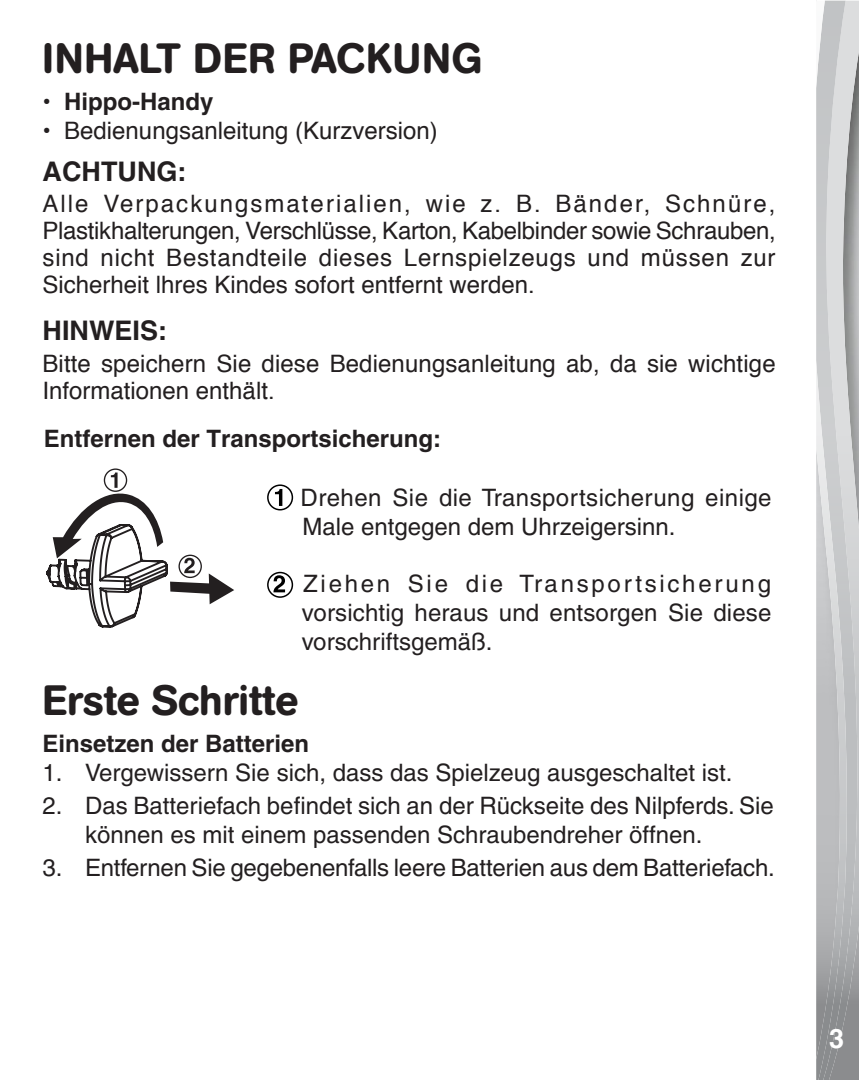
<style>
.page{position:relative;width:859px;height:1080px;background:#fff}
.page>*{position:absolute;margin:0;border:0;box-sizing:border-box;transform-origin:0 0}
.Body_text{font:500 42px "AG Book Rounded";letter-spacing:.02em;color:#231f20}
.Headline{font:500 42px "AG Book Rounded";color:#231f20}
.Headline-2{font:700 27px "Helvetica";color:#231f20}
.t1{font:700 27px "Helvetica";color:#fff}
.Headline-3{font:24px/27px "Helvetica";color:#231f20;text-align:justify}
.body_text1{font:500 24px/28.8px "Helvetica";color:#231f20}
.body_text_2{font:500 24px/28.8px "Helvetica";letter-spacing:.005em;color:#231f20}
.body_text1-2{font:24px "Helvetica";color:#231f20}
.Body_text-2{font:700 24px "Helvetica";color:#231f20}
.Headline-4{font:700 24px "Helvetica";color:#231f20}
.body_text1-3{font:700 24px "Helvetica";color:#231f20}
.s1{font-weight:400}
</style>
<div class="page">
<img style="left:849px;top:1px;width:10px;height:1079px">
<img style="left:816px;top:1px;width:33px;height:1079px">
<div style="left:267px;top:484px;width:26px;height:26px;border:2px solid #000;border-radius:50%"></div>
<svg style="left:275px;top:489px;width:7px;height:17px"></svg>
<svg style="left:273px;top:575px;width:12px;height:17px"></svg>
<div style="left:267px;top:572px;width:26px;height:26px;border:2px solid #000;border-radius:50%"></div>
<div style="left:104px;top:468px;width:23px;height:24px;border:1px solid #231f20;border-radius:50%"></div>
<svg style="left:46px;top:473px;width:188px;height:155px"></svg>
<p class="Body_text" style="left:43px;top:33px;width:441px">INHALT DER PACKUNG</p>
<p class="body_text1-3" style="left:43px;top:87px;width:173px"><span class="s1">•</span> Hippo-Handy</p>
<p class="body_text1-2" style="left:43px;top:112px;width:397px">• Bedienungsanleitung (Kurzversion)</p>
<p class="Headline-2" style="left:43px;top:155px;width:145px">ACHTUNG:</p>
<p class="Headline-3" style="left:43px;top:191px;width:735px">Alle Verpackungsmaterialien, wie z. B. Bänder, Schnüre, Plastikhalterungen, Verschlüsse, Karton, Kabelbinder sowie Schrauben, sind nicht Bestandteile dieses Lernspielzeugs und müssen zur Sicherheit lhres Kindes sofort entfernt werden.</p>
<p class="Headline-2" style="left:43px;top:314px;width:126px">HINWEIS:</p>
<p class="Headline-3" style="left:43px;top:350px;width:735px">Bitte speichern Sie diese Bedienungsanleitung ab, da sie wichtige<br>Informationen enthält.</p>
<p class="Body_text-2" style="left:44px;top:424px;width:399px">Entfernen der Transportsicherung:</p>
<p class="body_text_2" style="left:301px;top:483px;width:472px">Drehen Sie die Transportsicherung einige<br>Male entgegen dem Uhrzeigersinn.</p>
<p class="body_text_2" style="left:302px;top:569px;width:471px;text-align:justify">Ziehen Sie die Transportsicherung vorsichtig heraus und entsorgen Sie diese vorschriftsgemäß.</p>
<p class="Headline" style="left:43px;top:675px;width:257px">Erste Schritte</p>
<p class="Headline-4" style="left:43px;top:729px;width:268px">Einsetzen der Batterien</p>
<p class="body_text1" style="left:43px;top:758px;width:691px">1. Vergewissern Sie sich, dass das Spielzeug ausgeschaltet ist.</p>
<p class="body_text1" style="left:85px;top:791px;width:690px;text-indent:-43px">2. Das Batteriefach befindet sich an der Rückseite des Nilpferds. Sie können es mit einem passenden Schraubendreher öffnen.</p>
<p class="body_text1" style="left:43px;top:853px;width:734px">3. Entfernen Sie gegebenenfalls leere Batterien aus dem Batteriefach.</p>
<p class="t1" style="left:829px;top:1022px;width:17px">3</p>
</div>
